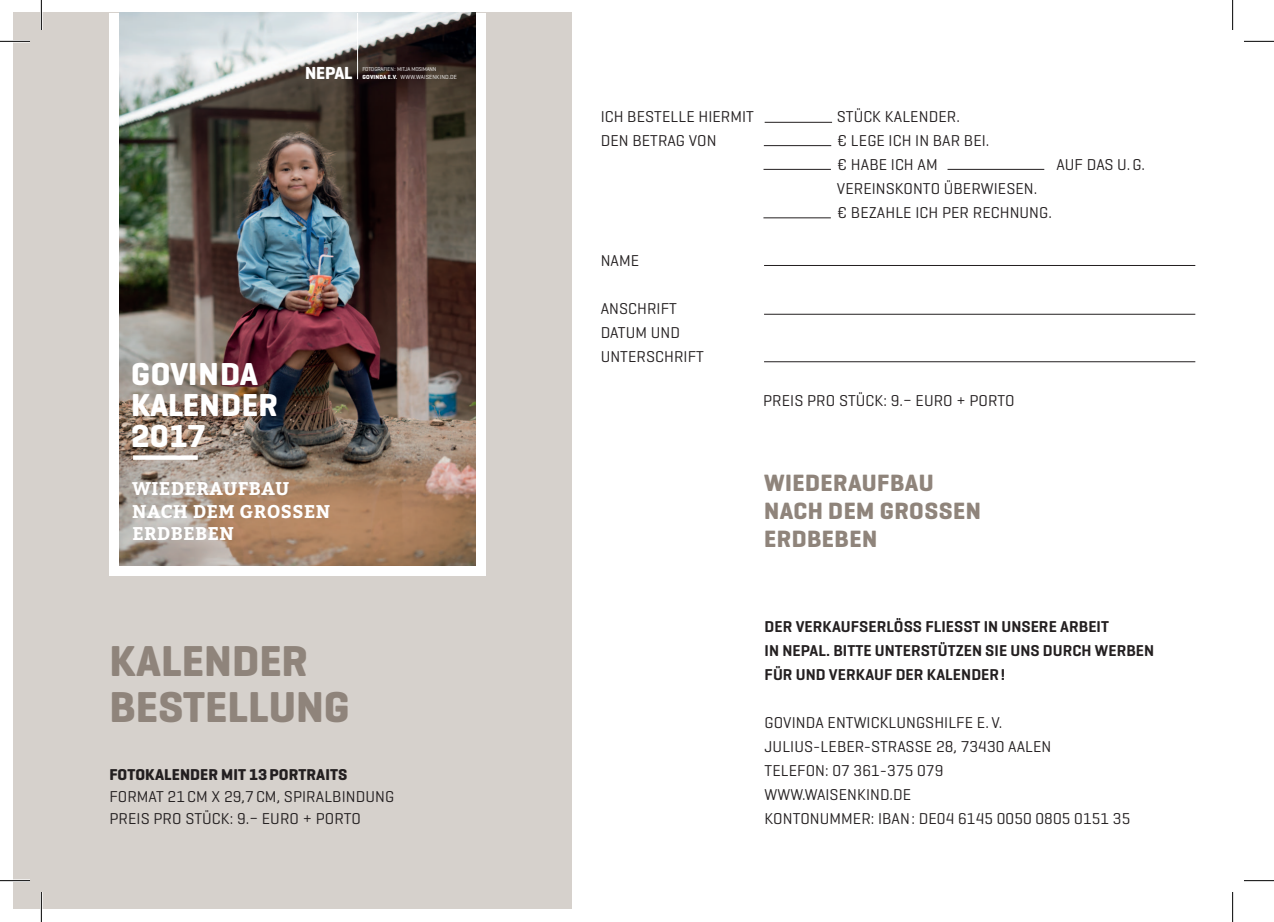
<style>
.page{position:relative;width:1274px;height:922px;background:#fff}
.page>*{position:absolute;margin:0;border:0;box-sizing:border-box;transform-origin:0 0}
.t1{font:700 44px "Geogrotesque";color:#8f847b}
.t2{font:700 32.4px "Geogrotesque";letter-spacing:.015em;color:#fff}
.t3{font:700 24px "Geogrotesque";letter-spacing:.02em;color:#8f847b}
.t4{font:700 18.4px "Bitter";letter-spacing:.02em;color:#fff}
.t5{font:700 17.8px "Geogrotesque";letter-spacing:-.015em;color:#fff}
.t6{font:16px "Geogrotesque";letter-spacing:.005em;color:#231f20}
.t7{font:600 16px "Geogrotesque";letter-spacing:.005em;color:#231f20}
.t8{font:700 16px "Geogrotesque";letter-spacing:.005em;color:#231f20}
.t9{font:6px "Geogrotesque";letter-spacing:.02em;color:#fff}
.t10{font:5.8px "Geogrotesque";letter-spacing:-.035em;color:#fff}
.s1{font-weight:700}
</style>
<div class="page">
<div style="left:13px;top:13px;width:558px;height:896px;background:#d6d1cc"></div>
<hr style="left:764px;top:122px;width:68px;height:1px;background:#231f20">
<hr style="left:763px;top:145px;width:68px;height:1px;background:#231f20">
<hr style="left:763px;top:169px;width:67px;height:1px;background:#231f20">
<hr style="left:763px;top:217px;width:67px;height:1px;background:#231f20">
<hr style="left:764px;top:265px;width:431px;height:1px;background:#231f20">
<hr style="left:764px;top:314px;width:431px;height:1px;background:#231f20">
<hr style="left:764px;top:361px;width:431px;height:1px;background:#231f20">
<hr style="left:947px;top:169px;width:97px;height:1px;background:#231f20">
<div style="left:109px;top:13px;width:377px;height:562px;background:#fff"></div>
<img style="left:120px;top:13px;width:355px;height:552px">
<div style="left:133px;top:455px;width:65px;height:5px;background:#fff"></div>
<hr style="left:357px;top:13px;width:1px;height:66px;background:#fff">
<hr style="left:0;top:40px;width:30px;height:3px;background:#fff">
<hr style="left:0;top:879px;width:30px;height:3px;background:#fff">
<hr style="left:40px;top:0;width:3px;height:30px;background:#fff">
<hr style="left:40px;top:892px;width:3px;height:30px;background:#fff">
<hr style="left:0;top:41px;width:30px;height:1px;background:#000">
<hr style="left:1243px;top:41px;width:30px;height:1px;background:#000">
<hr style="left:0;top:880px;width:30px;height:1px;background:#000">
<hr style="left:1243px;top:880px;width:30px;height:1px;background:#000">
<hr style="left:41px;top:0;width:1px;height:30px;background:#000">
<hr style="left:41px;top:892px;width:1px;height:30px;background:#000">
<hr style="left:1232px;top:0;width:1px;height:30px;background:#000">
<hr style="left:1232px;top:892px;width:1px;height:30px;background:#000">
<p class="t5" style="left:305px;top:62px;width:49px">NEPAL</p>
<p class="t9" style="left:362px;top:73px;width:96px"><span class="s1">GOVINDA E.V.</span> WWW.WAISENKIND.DE</p>
<p class="t10" style="left:362px;top:66px;width:75px">FOTOGRAFIEN : MITJA MOSIMANN</p>
<p class="t2" style="left:131px;top:354px;width:128px">GOVINDA</p>
<p class="t2" style="left:131px;top:385px;width:148px">KALENDER</p>
<p class="t2" style="left:131px;top:415px;width:76px">20 17</p>
<p class="t4" style="left:132px;top:477px;width:159px">WIEDERAUFBAU</p>
<p class="t4" style="left:132px;top:500px;width:199px">NACH DEM GROSSEN</p>
<p class="t4" style="left:132px;top:523px;width:103px">ERDBEBEN</p>
<p class="t1" style="left:109px;top:633px;width:200px">KALENDER</p>
<p class="t1" style="left:109px;top:679px;width:242px">BESTELLUNG</p>
<p class="t8" style="left:109px;top:764px;width:239px">FOTOKALENDER MIT 13 PORTRAITS</p>
<p class="t6" style="left:109px;top:786px;width:286px">FORMAT 21 CM X 29,7 CM, SPIRALBINDUNG</p>
<p class="t6" style="left:109px;top:808px;width:253px">PREIS PRO STÜCK: 9.– EURO + PORTO</p>
<p class="t6" style="left:600px;top:107px;width:155px">ICH BESTELLE HIERMIT</p>
<p class="t6" style="left:836px;top:107px;width:125px">STÜCK KALENDER.</p>
<p class="t6" style="left:600px;top:131px;width:117px">DEN BETRAG VON</p>
<p class="t6" style="left:836px;top:131px;width:154px">€ LEGE ICH IN BAR BEI.</p>
<p class="t6" style="left:836px;top:155px;width:102px">€ HABE ICH AM</p>
<p class="t6" style="left:1056px;top:155px;width:90px">AUF DAS U. G.</p>
<p class="t6" style="left:836px;top:179px;width:202px">VEREINSKONTO ÜBERWIESEN.</p>
<p class="t6" style="left:836px;top:203px;width:216px">€ BEZAHLE ICH PER RECHNUNG.</p>
<p class="t6" style="left:600px;top:251px;width:40px">NAME</p>
<p class="t6" style="left:600px;top:299px;width:78px">ANSCHRIFT</p>
<p class="t6" style="left:600px;top:323px;width:81px">DATUM UND</p>
<p class="t6" style="left:600px;top:347px;width:105px">UNTERSCHRIFT</p>
<p class="t6" style="left:763px;top:391px;width:253px">PREIS PRO STÜCK: 9.– EURO + PORTO</p>
<p class="t3" style="left:764px;top:468px;width:171px">WIEDERAUFBAU</p>
<p class="t3" style="left:764px;top:496px;width:218px">NACH DEM GROSSEN</p>
<p class="t3" style="left:764px;top:524px;width:115px">ERDBEBEN</p>
<p class="t7" style="left:764px;top:616px;width:346px">DER VERKAUFSERLÖSS FLIESST IN UNSERE ARBEIT</p>
<p class="t7" style="left:764px;top:640px;width:391px">IN NEPAL. BITTE UNTERSTÜTZEN SIE UNS DURCH WERBEN</p>
<p class="t7" style="left:764px;top:664px;width:242px">FÜR UND VERKAUF DER KALENDER !</p>
<p class="t6" style="left:764px;top:712px;width:239px">GOVINDA ENTWICKLUNGSHILFE E. V.</p>
<p class="t6" style="left:764px;top:736px;width:288px">JULIUS-LEBER-STRASSE 28, 73430 AALEN</p>
<p class="t6" style="left:764px;top:760px;width:180px">TELEFON: 07 361-375 079</p>
<p class="t6" style="left:764px;top:784px;width:148px">WWW.WAISENKIND.DE</p>
<p class="t6" style="left:764px;top:808px;width:367px">KONTONUMMER: IBAN : DE04 6145 0050 0805 0151 35</p>
</div>
